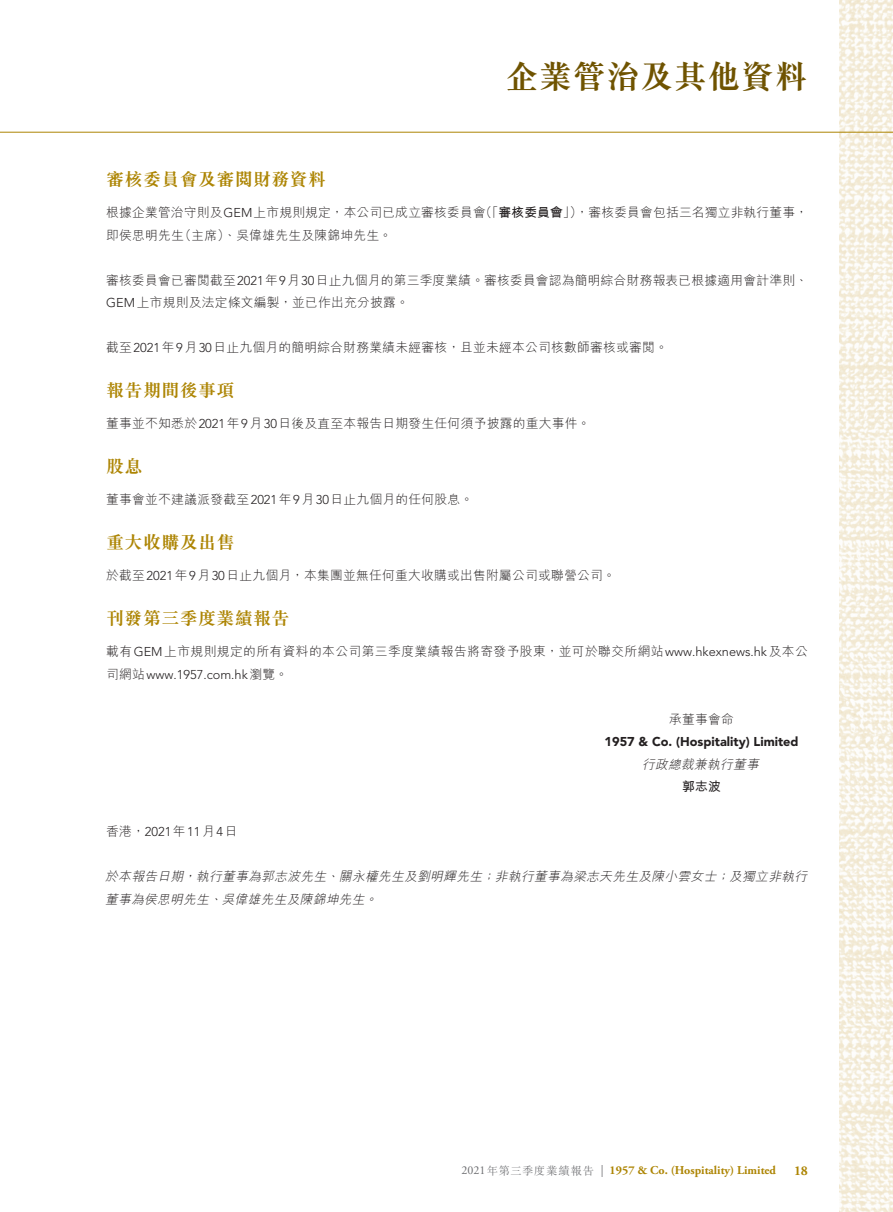
<style>
.page{position:relative;width:893px;height:1212px;background:#fff}
.page>*{position:absolute;margin:0;border:0;box-sizing:border-box;transform-origin:0 0}
.t1{font:700 33px "M Sung HK";letter-spacing:.02em;color:#6f5300}
._01_H1{font:700 18px "M Sung HK";letter-spacing:.02em;color:#ad8504}
.t2{font:700 13.5px "Adobe Garamond Pro";color:#ad8504}
._00_txt{font:300 12.75px/22.5px "M Hei HK";letter-spacing:.02em;color:#231f20}
._00_txt-2{font:italic 300 12.75px "M Hei HK";color:#231f20}
._00_txt-3{font:900 12.75px "Avenir LT Std";color:#231f20}
._00_txt-4{font:300 12.75px "Avenir LT Std";color:#231f20}
._00_txt-5{font:700 12.75px "M Hei HK";letter-spacing:.015em;color:#231f20}
.t3{font:700 12px "Adobe Garamond Pro";color:#ad8504}
.t4{font:12px "Adobe Garamond Pro";color:#6c6d70}
.t5{font:300 11.25px "M Sung HK";letter-spacing:.065em;color:#6c6d70}
.s1{font-weight:300}
.s2{font-family:"Avenir LT Std"}
.s3{font-family:"M Hei HK"}
.s4{font-family:"Adobe Garamond Pro";font-weight:400;font-size:12px}
</style>
<div class="page">
<img style="left:840px;top:0;width:53px;height:1212px">
<hr style="left:0;top:132px;width:893px;height:1px;background:#ad8504">
<p class="_01_H1" style="left:106px;top:170px;width:221px">審核委員會及審閱財務資料</p>
<h1 class="t1" style="left:506px;top:61px;width:304px">企業管治及其他資料</h1>
<p class="_00_txt-5" style="left:479px;top:203px;width:104px"><span class="s1">（「</span>審核委員會<span class="s1">」）</span></p>
<p class="_00_txt" style="left:179px;top:201px;width:308px;text-indent:-72px">根據企業管治守則及<span class="s2">GEM</span>上市規則規定，本公司已成立審核委員會（主席）、吳偉雄先生及陳錦坤先生。</p>
<p class="_00_txt" style="left:576px;top:201px;width:234px">，審核委員會包括三名獨立非執行董事，</p>
<p class="_00_txt" style="left:106px;top:224px;width:79px">即侯思明先生</p>
<p class="_00_txt" style="left:106px;top:269px;width:703px">審核委員會已審閱截至<span class="s2">2021</span>年<span class="s2">9</span>月<span class="s2">30</span>日止九個月的第三季度業績。審核委員會認為簡明綜合財務報表已根據適用會計準則、<br><span class="s2">GEM</span>上市規則及法定條文編製，並已作出充分披露。</p>
<p class="_00_txt" style="left:106px;top:336px;width:563px">截至<span class="s2">2021</span>年<span class="s2">9</span>月<span class="s2">30</span>日止九個月的簡明綜合財務業績未經審核，且並未經本公司核數師審核或審閱。</p>
<p class="_01_H1" style="left:106px;top:381px;width:130px">報告期間後事項</p>
<p class="_00_txt" style="left:106px;top:412px;width:485px">董事並不知悉於<span class="s2">2021</span>年<span class="s2">9</span>月<span class="s2">30</span>日後及直至本報告日期發生任何須予披露的重大事件。</p>
<p class="_01_H1" style="left:106px;top:457px;width:38px">股息</p>
<p class="_00_txt" style="left:106px;top:488px;width:368px">董事會並不建議派發截至<span class="s2">2021</span>年<span class="s2">9</span>月<span class="s2">30</span>日止九個月的任何股息。</p>
<p class="_01_H1" style="left:106px;top:533px;width:130px">重大收購及出售</p>
<p class="_00_txt" style="left:106px;top:564px;width:511px">於截至<span class="s2">2021</span>年<span class="s2">9</span>月<span class="s2">30</span>日止九個月，本集團並無任何重大收購或出售附屬公司或聯營公司。</p>
<p class="_01_H1" style="left:106px;top:609px;width:185px">刊發第三季度業績報告</p>
<p class="_00_txt" style="left:106px;top:640px;width:703px">載有<span class="s2">GEM</span>上市規則規定的所有資料的本公司第三季度業績報告將寄發予股東，並可於聯交所網站<span class="s2">www.hkexnews.hk</span>及本公司網站<span class="s2">www.1957.com.hk</span>瀏覽。</p>
<p class="_00_txt" style="left:669px;top:708px;width:66px">承董事會命</p>
<p class="_00_txt-3" style="left:605px;top:734px;width:196px">1957 &amp; Co (. Hospitality) Limited</p>
<p class="_00_txt-2" style="left:642px;top:757px;width:121px">行政總裁兼執行董事</p>
<p class="_00_txt-5" style="left:682px;top:777px;width:40px">郭志波</p>
<p class="_00_txt-4" style="left:106px;top:824px;width:133px"><span class="s3">香港，</span>2021<span class="s3">年</span>11<span class="s3">月</span>4<span class="s3">日</span></p>
<p class="_00_txt-2" style="left:729px;top:870px;width:82px">及獨立非執行</p>
<p class="_00_txt-2" style="left:196px;top:870px;width:134px">執行董事為郭志波先生</p>
<p class="_00_txt-2" style="left:339px;top:870px;width:147px">關永權先生及劉明輝先生</p>
<p class="_00_txt-2" style="left:495px;top:870px;width:226px">非執行董事為梁志天先生及陳小雲女士</p>
<p class="_00_txt-2" style="left:105px;top:870px;width:82px">於本報告日期</p>
<p class="_00_txt-2" style="left:482px;top:870px;width:17px">；</p>
<p class="_00_txt-2" style="left:716px;top:870px;width:17px">；</p>
<p class="_00_txt-2" style="left:183px;top:870px;width:17px">，</p>
<p class="_00_txt-2" style="left:326px;top:870px;width:17px">、</p>
<p class="_00_txt-2" style="left:222px;top:892px;width:147px">吳偉雄先生及陳錦坤先生</p>
<p class="_00_txt-2" style="left:105px;top:892px;width:108px">董事為侯思明先生</p>
<p class="_00_txt-2" style="left:365px;top:892px;width:17px">。</p>
<p class="_00_txt-2" style="left:209px;top:892px;width:17px">、</p>
<p class="t5" style="left:461px;top:1162px;width:134px"><span class="s4">2021</span>年第三季度業績報告</p>
<p class="t4" style="left:601px;top:1163px;width:4px">|</p>
<p class="t3" style="left:610px;top:1163px;width:168px">1957 &amp; Co (. Hospitality) Limited</p>
<p class="t2" style="left:794px;top:1163px;width:15px">18</p>
</div>
